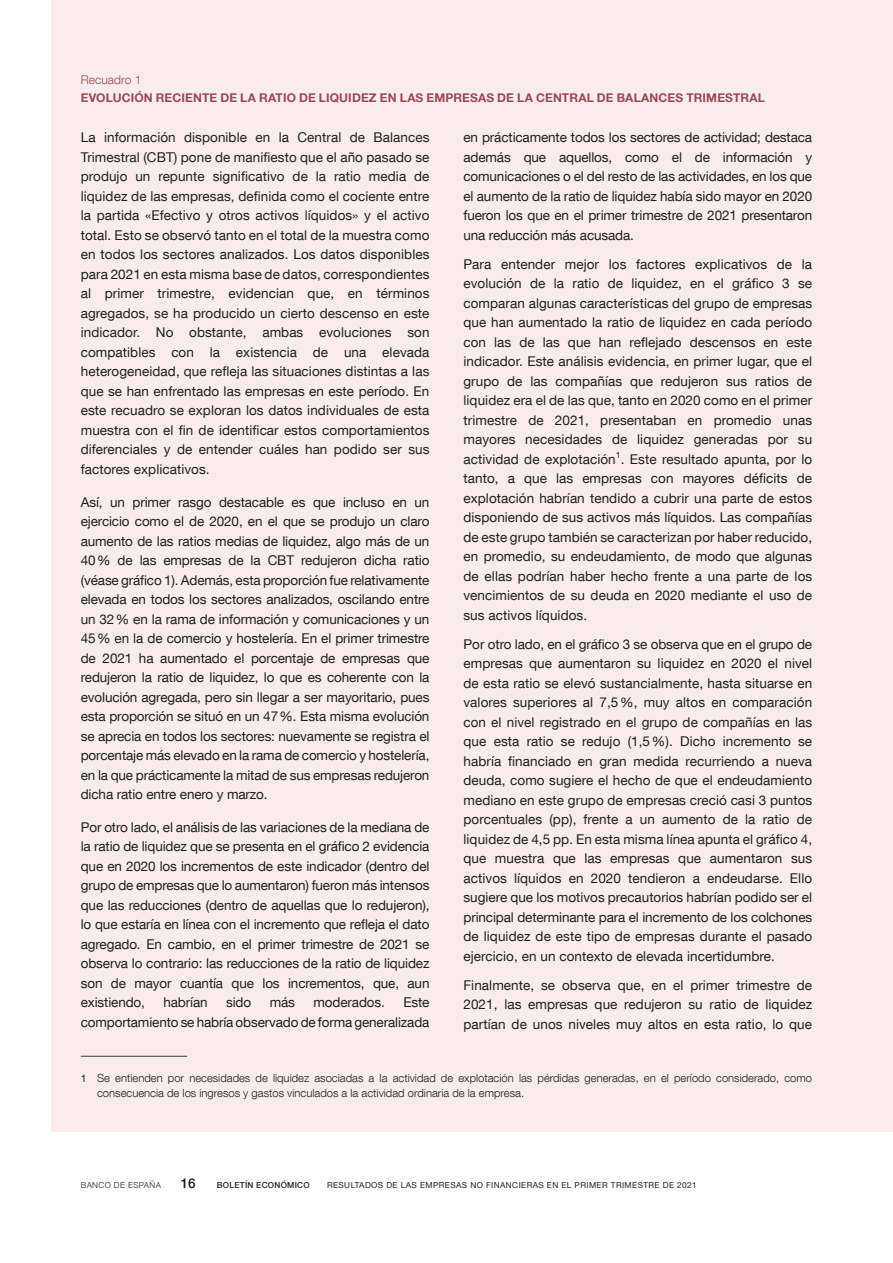
<style>
.page{position:relative;width:893px;height:1263px;background:#fff}
.page>*{position:absolute;margin:0;border:0;box-sizing:border-box;transform-origin:0 0}
.Texto_recuadro{font:13.5px/19.5px "Bd E Neue Helvetica";letter-spacing:-.01em;color:#231f20;text-align:justify}
.t1{font:500 13.5px "Bd E Neue Helvetica";color:#231f20}
.Título_recuadro{font:700 12px "Bd E Neue Helvetica";letter-spacing:.01em;color:#9d4855}
.Numero_recuadro{font:300 12px "Bd E Neue Helvetica";letter-spacing:.005em;color:#9d4855}
.Citas_recuadro{font:300 11.25px/15px "Bd E Neue Helvetica";color:#231f20}
.t2{font:8.25px "Bd E Neue Helvetica";letter-spacing:.05em;color:#231f20}
.t3{font:500 8.25px "Bd E Neue Helvetica";letter-spacing:.03em;color:#231f20}
.t4{font:300 8.25px "Bd E Neue Helvetica";letter-spacing:.05em;color:#231f20}
.s1{font-weight:400;font-size:10.5px}
</style>
<div class="page">
<div style="left:51px;top:0;width:842px;height:1131px;background:#f9eced"></div>
<hr style="left:81px;top:1056px;width:106px;height:1px;background:#3e3e3f">
<p class="Numero_recuadro" style="left:81px;top:72px;width:62px">Recuadro 1</p>
<h4 class="Título_recuadro" style="left:81px;top:90px;width:686px">EVOLUCIÓN RECIENTE DE LA RATIO DE LIQUIDEZ EN LAS EMPRESAS DE LA CENTRAL DE BALANCES TRIMESTRAL</h4>
<p class="Texto_recuadro" style="left:81px;top:128px;width:350px">La información disponible en la Central de Balances Trimestral (CBT) pone de manifiesto que el año pasado se produjo un repunte significativo de la ratio media de liquidez de las empresas, definida como el cociente entre la partida «Efectivo y otros activos líquidos» y el activo total. Esto se observó tanto en el total de la muestra como en todos los sectores analizados. Los datos disponibles para 2021 en esta misma base de datos, correspondientes al primer trimestre, evidencian que, en términos agregados, se ha producido un cierto descenso en este indicador. No obstante, ambas evoluciones son compatibles con la existencia de una elevada heterogeneidad, que refleja las situaciones distintas a las que se han enfrentado las empresas en este período. En este recuadro se exploran los datos individuales de esta muestra con el fin de identificar estos comportamientos diferenciales y de entender cuáles han podido ser sus factores explicativos.</p>
<p class="Texto_recuadro" style="left:81px;top:492px;width:350px">Así, un primer rasgo destacable es que incluso en un ejercicio como el de 2020, en el que se produjo un claro aumento de las ratios medias de liquidez, algo más de un 40% de las empresas de la CBT redujeron dicha ratio (véase gráfico 1). Además, esta proporción fue relativamente elevada en todos los sectores analizados, oscilando entre un 32% en la rama de información y comunicaciones y un 45% en la de comercio y hostelería. En el primer trimestre de 2021 ha aumentado el porcentaje de empresas que redujeron la ratio de liquidez, lo que es coherente con la evolución agregada, pero sin llegar a ser mayoritario, pues esta proporción se situó en un 47%. Esta misma evolución se aprecia en todos los sectores: nuevamente se registra el porcentaje más elevado en la rama de comercio y hostelería, en la que prácticamente la mitad de sus empresas redujeron dicha ratio entre enero y marzo.</p>
<p class="Texto_recuadro" style="left:81px;top:817px;width:350px">Por otro lado, el análisis de las variaciones de la mediana de la ratio de liquidez que se presenta en el gráfico 2 evidencia que en 2020 los incrementos de este indicador (dentro del grupo de empresas que lo aumentaron) fueron más intensos que las reducciones (dentro de aquellas que lo redujeron), lo que estaría en línea con el incremento que refleja el dato agregado. En cambio, en el primer trimestre de 2021 se observa lo contrario: las reducciones de la ratio de liquidez son de mayor cuantía que los incrementos, que, aun existiendo,</p>
<p class="Texto_recuadro" style="left:163px;top:992px;width:46px">habrían</p>
<p class="Texto_recuadro" style="left:226px;top:992px;width:27px">sido</p>
<p class="Texto_recuadro" style="left:270px;top:992px;width:27px">más</p>
<p class="Texto_recuadro" style="left:314px;top:992px;width:73px">moderados.</p>
<p class="Texto_recuadro" style="left:81px;top:992px;width:350px;text-align:right">Este<br>comportamiento se habría observado de forma generalizada</p>
<p class="Texto_recuadro" style="left:463px;top:128px;width:350px">en prácticamente todos los sectores de actividad; destaca además que aquellos, como el de información y comunicaciones o el del resto de las actividades, en los que el aumento de la ratio de liquidez había sido mayor en 2020 fueron los que en el primer trimestre de 2021 presentaron una reducción más acusada.</p>
<p class="Texto_recuadro" style="left:463px;top:254px;width:350px">Para entender mejor los factores explicativos de la evolución de la ratio de liquidez, en el gráfico 3 se comparan algunas características del grupo de empresas que han aumentado la ratio de liquidez en cada período con las de las que han reflejado descensos en este indicador. Este análisis evidencia, en primer lugar, que el grupo de las compañías que redujeron sus ratios de liquidez era el de las que, tanto en 2020 como en el primer trimestre de 2021, presentaban en promedio unas mayores necesidades de liquidez generadas por su actividad de explotación<sup>1</sup>. Este resultado apunta, por lo tanto, a que las empresas con mayores déficits de explotación habrían tendido a cubrir una parte de estos disponiendo de sus activos más líquidos. Las compañías de este grupo también se caracterizan por haber reducido, en promedio, su endeudamiento, de modo que algunas de ellas podrían haber hecho frente a una parte de los vencimientos de su deuda en 2020 mediante el uso de sus activos líquidos.</p>
<p class="Texto_recuadro" style="left:463px;top:634px;width:350px">Por otro lado, en el gráfico 3 se observa que en el grupo de empresas que aumentaron su liquidez en 2020 el nivel de esta ratio se elevó sustancialmente, hasta situarse en valores superiores al 7,5%, muy altos en comparación con el nivel registrado en el grupo de compañías en las que esta ratio se redujo (1,5%). Dicho incremento se habría financiado en gran medida recurriendo a nueva deuda, como sugiere el hecho de que el endeudamiento mediano en este grupo de empresas creció casi 3 puntos porcentuales (pp), frente a un aumento de la ratio de liquidez de 4,5 pp. En esta misma línea apunta el gráfico 4, que muestra que las empresas que aumentaron sus activos líquidos en 2020 tendieron a endeudarse. Ello sugiere que los motivos precautorios habrían podido ser el principal determinante para el incremento de los colchones de liquidez de este tipo de empresas durante el pasado ejercicio, en un contexto de elevada incertidumbre.</p>
<p class="Texto_recuadro" style="left:463px;top:975px;width:350px">Finalmente, se observa que, en el primer trimestre de 2021, las empresas que redujeron su ratio de liquidez partían de unos niveles muy altos en esta ratio, lo que</p>
<p class="Citas_recuadro" style="left:97px;top:1070px;width:717px;text-indent:-16px"><span class="s1">1</span> Se entienden por necesidades de liquidez asociadas a la actividad de explotación las pérdidas generadas, en el período considerado, como consecuencia de los ingresos y gastos vinculados a la actividad ordinaria de la empresa.</p>
<p class="t4" style="left:81px;top:1180px;width:82px">BANCO DE ESPAÑA</p>
<p class="t1" style="left:181px;top:1175px;width:16px">16</p>
<p class="t3" style="left:217px;top:1180px;width:94px">BOLETÍN ECONÓMICO</p>
<p class="t2" style="left:327px;top:1180px;width:371px">RESULTADOS DE LAS EMPRESAS NO FINANCIERAS EN EL PRIMER TRIMESTRE DE 2021</p>
</div>
